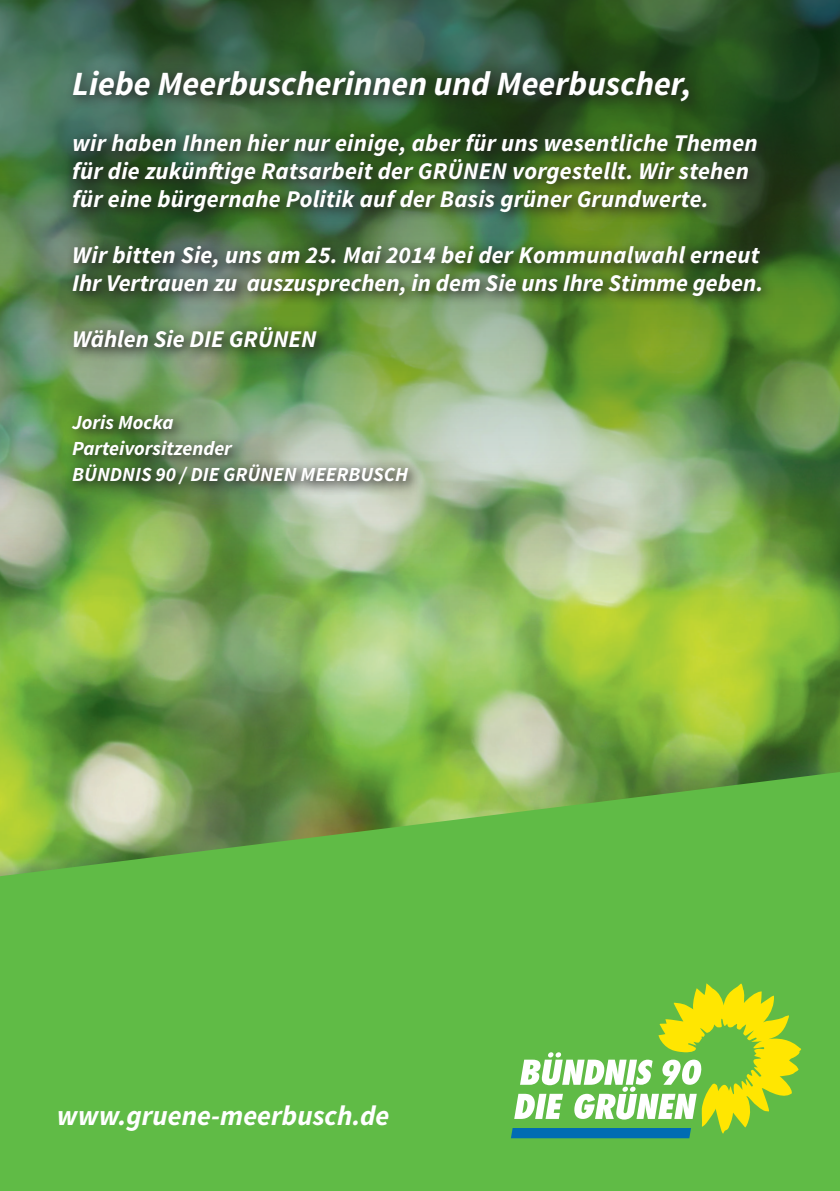
<style>
.page{position:relative;width:840px;height:1191px;background:#fff}
.page>*{position:absolute;margin:0;border:0;box-sizing:border-box;transform-origin:0 0}
.t1{font:italic 700 34px "Source Sans Pro";color:#fff}
.t2{font:italic 700 28px "Source Sans Pro";color:#fff}
.t3{font:italic 700 24px/28px "Source Sans Pro";letter-spacing:.01em;color:#fff}
.t4{font:italic 700 20px/26px "Source Sans Pro";color:#fff}
</style>
<div class="page">
<img style="left:0;top:597px;width:839px;height:175px">
<svg style="left:0;top:772px;width:839px;height:419px;background:#65b848"></svg>
<svg style="left:510px;top:983px;width:290px;height:155px;background:#8fc956"></svg>
<img style="left:0;top:0;width:839px;height:597px">
<div style="left:65px;top:63px;width:710px;height:436px;background:#231f20;opacity:.75"></div>
<h1 class="t1" style="left:72px;top:62px;width:620px">Liebe Meerbuscherinnen und Meerbuscher,</h1>
<p class="t3" style="left:72px;top:129px;width:686px">wir haben Ihnen hier nur einige, aber für uns wesentliche Themen für die zukünftige Ratsarbeit der GRÜNEN vorgestellt. Wir stehen für eine bürgernahe Politik auf der Basis grüner Grundwerte.</p>
<p class="t3" style="left:72px;top:241px;width:692px">Wir bitten Sie, uns am 25. Mai 2014 bei der Kommunalwahl erneut<br>Ihr Vertrauen zu auszusprechen, in dem Sie uns Ihre Stimme geben.</p>
<p class="t3" style="left:72px;top:325px;width:246px">Wählen Sie DIE GRÜNEN</p>
<p class="t4" style="left:72px;top:409px;width:337px">Joris Mocka<br>Parteivorsitzender<br>BÜNDNIS 90 / DIE GRÜNEN MEERBUSCH</p>
<p class="t2" style="left:57px;top:1097px;width:334px">www.gruene-meerbusch.de</p>
</div>
